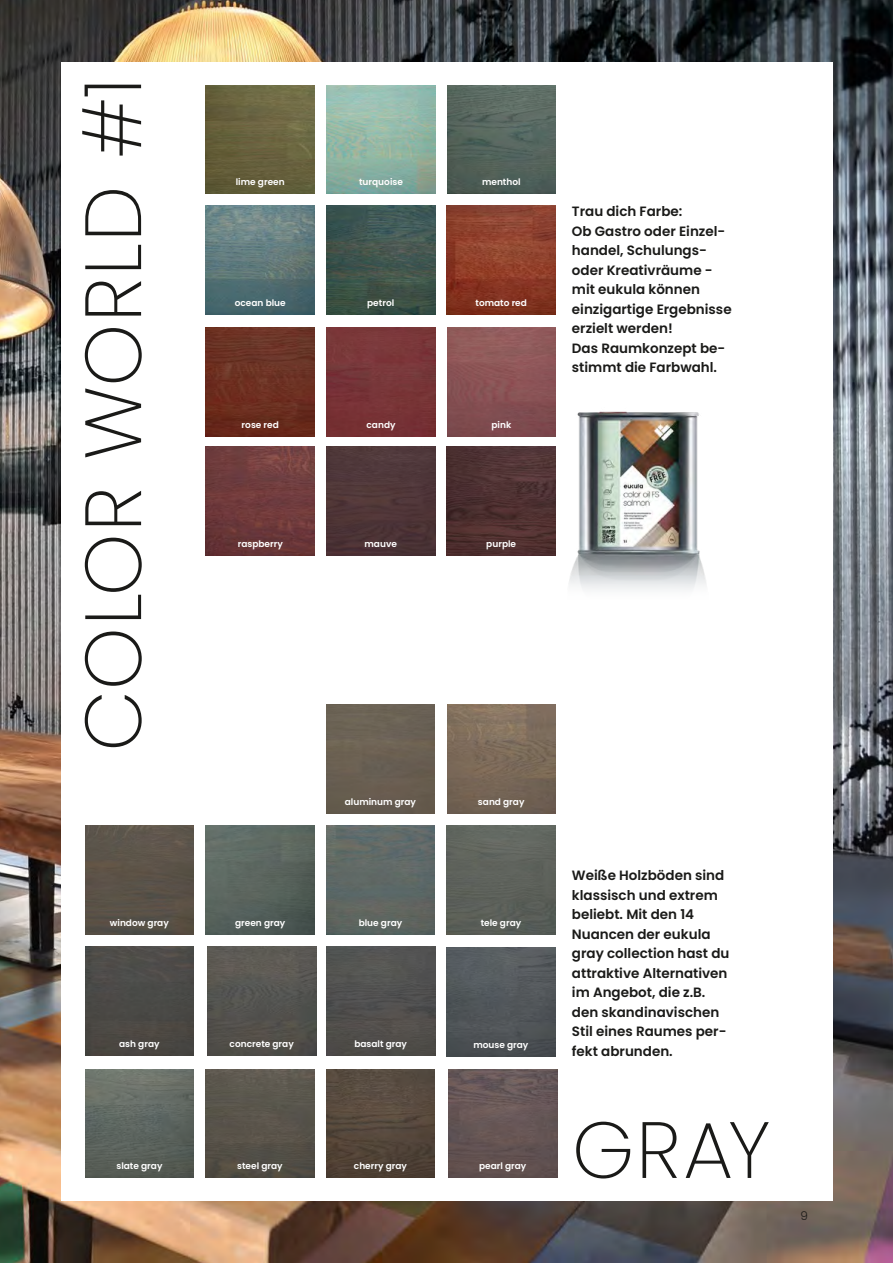
<style>
.page{position:relative;width:893px;height:1263px;background:#fff}
.page>*{position:absolute;margin:0;border:0;box-sizing:border-box;transform-origin:0 0}
.Subheadline_semibold{font:200 79.5px "Poppins";letter-spacing:.02em;color:#1a1a18}
.Fließtext_9_13{font:600 13.5px/19.5px "Poppins";color:#1a1a18}
.t1{font:300 12px "Poppins";color:#1a1a18}
.Fließtext_9_13-2{font:600 9px "Poppins";color:#fff}
</style>
<div class="page">
<img style="left:0;top:0;width:893px;height:1263px">
<div style="left:61px;top:62px;width:771px;height:1138px;background:#fff"></div>
<img style="left:569px;top:411px;width:137px;height:179px">
<img style="left:326px;top:206px;width:109px;height:109px">
<img style="left:327px;top:85px;width:108px;height:109px">
<img style="left:447px;top:85px;width:109px;height:109px">
<img style="left:206px;top:85px;width:109px;height:109px">
<img style="left:206px;top:206px;width:109px;height:109px">
<img style="left:447px;top:206px;width:109px;height:109px">
<img style="left:206px;top:327px;width:109px;height:109px">
<img style="left:206px;top:446px;width:109px;height:109px">
<div style="left:327px;top:327px;width:108px;height:109px;background:#783538"></div>
<img style="left:326px;top:446px;width:109px;height:109px">
<img style="left:447px;top:327px;width:109px;height:109px">
<img style="left:447px;top:446px;width:109px;height:109px">
<img style="left:206px;top:826px;width:109px;height:108px">
<div style="left:326px;top:704px;width:109px;height:109px;background:#695f52"></div>
<img style="left:326px;top:826px;width:109px;height:108px">
<img style="left:447px;top:826px;width:108px;height:108px">
<div style="left:85px;top:947px;width:109px;height:109px;background:#4b4946"></div>
<img style="left:447px;top:704px;width:109px;height:109px">
<img style="left:85px;top:826px;width:109px;height:108px">
<img style="left:206px;top:1069px;width:108px;height:109px">
<img style="left:326px;top:1069px;width:109px;height:109px">
<img style="left:207px;top:947px;width:109px;height:109px">
<img style="left:446px;top:947px;width:109px;height:109px">
<img style="left:85px;top:1069px;width:109px;height:109px">
<img style="left:326px;top:947px;width:109px;height:109px">
<img style="left:448px;top:1069px;width:109px;height:109px">
<p class="Subheadline_semibold" style="left:67px;top:751px;width:675px;rotate:-90deg">COLOR WORLD #1</p>
<p class="Fließtext_9_13-2" style="left:236px;top:177px;width:50px">lime green</p>
<p class="Fließtext_9_13-2" style="left:359px;top:177px;width:45px">turquoise</p>
<p class="Fließtext_9_13-2" style="left:482px;top:177px;width:40px">menthol</p>
<p class="Fließtext_9_13-2" style="left:235px;top:298px;width:53px">ocean blue</p>
<p class="Fließtext_9_13-2" style="left:367px;top:298px;width:29px">petrol</p>
<p class="Fließtext_9_13-2" style="left:475px;top:298px;width:53px">tomato red</p>
<p class="Fließtext_9_13-2" style="left:242px;top:419px;width:39px">rose red</p>
<p class="Fließtext_9_13-2" style="left:238px;top:538px;width:47px">raspberry</p>
<p class="Fließtext_9_13-2" style="left:367px;top:419px;width:31px">candy</p>
<p class="Fließtext_9_13-2" style="left:364px;top:538px;width:34px">mauve</p>
<p class="Fließtext_9_13-2" style="left:491px;top:419px;width:21px">pink</p>
<p class="Fließtext_9_13-2" style="left:486px;top:538px;width:31px">purple</p>
<p class="Fließtext_9_13" style="left:572px;top:202px;width:161px">Trau dich Farbe:<br>Ob Gastro oder Einzel&shy;handel, Schulungs&shy;oder Kreativräume - mit eukula können einzigartige Ergebnisse erzielt werden!</p>
<p class="Fließtext_9_13" style="left:572px;top:338px;width:155px">Das Raumkonzept be&shy;stimmt die Farbwahl.</p>
<p class="Fließtext_9_13-2" style="left:345px;top:796px;width:73px">aluminum gray</p>
<p class="Fließtext_9_13-2" style="left:478px;top:796px;width:48px">sand gray</p>
<p class="Fließtext_9_13-2" style="left:110px;top:918px;width:60px">window gray</p>
<p class="Fließtext_9_13-2" style="left:119px;top:1039px;width:42px">ash gray</p>
<p class="Fließtext_9_13-2" style="left:235px;top:918px;width:52px">green gray</p>
<p class="Fließtext_9_13-2" style="left:230px;top:1039px;width:66px">concrete gray</p>
<p class="Fließtext_9_13-2" style="left:359px;top:918px;width:45px">blue gray</p>
<p class="Fließtext_9_13-2" style="left:354px;top:1039px;width:54px">basalt gray</p>
<p class="Fließtext_9_13-2" style="left:481px;top:918px;width:42px">tele gray</p>
<p class="Fließtext_9_13-2" style="left:473px;top:1039px;width:57px">mouse gray</p>
<p class="Fließtext_9_13" style="left:572px;top:866px;width:159px">Weiße Holzböden sind klassisch und extrem beliebt. Mit den 14<br>Nuancen der eukula gray collection hast du attraktive Alternativen im Angebot, die z.B. den skandinavischen<br>Stil eines Raumes per&shy;fekt abrunden.</p>
<p class="Fließtext_9_13-2" style="left:116px;top:1161px;width:47px">slate gray</p>
<p class="Fließtext_9_13-2" style="left:237px;top:1161px;width:47px">steel gray</p>
<p class="Fließtext_9_13-2" style="left:354px;top:1161px;width:55px">cherry gray</p>
<p class="Fließtext_9_13-2" style="left:479px;top:1161px;width:49px">pearl gray</p>
<p class="Subheadline_semibold" style="left:572px;top:1104px;width:200px">GRAY</p>
<p class="t1" style="left:800px;top:1209px;width:9px">9</p>
</div>
